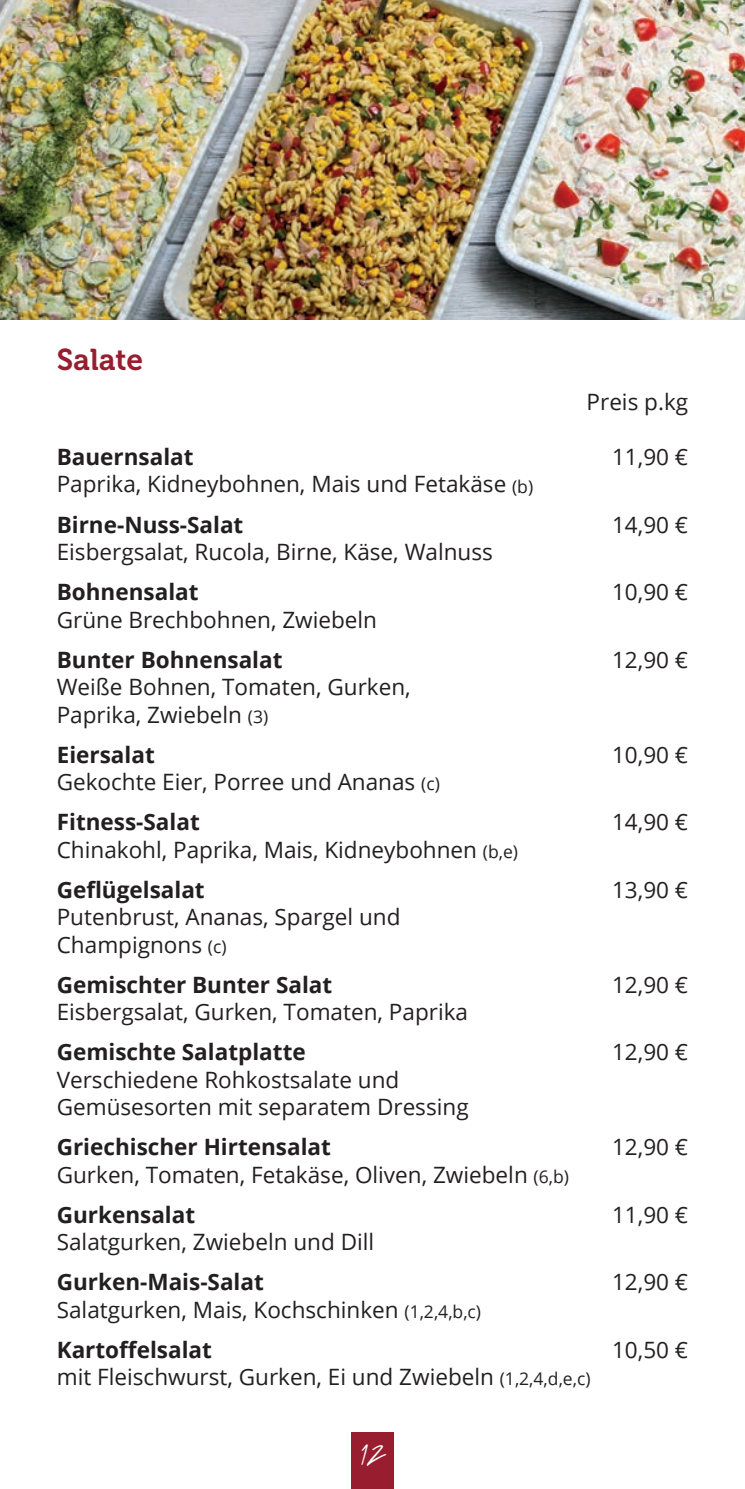
<style>
.page{position:relative;width:745px;height:1489px;background:#fff}
.page>*{position:absolute;margin:0;border:0;box-sizing:border-box;transform-origin:0 0}
.t1{font:30px "Museo 700";color:#981d2e}
.t2{font:30px "Erazure";color:#fff}
.t3{font:22.5px/40px "Open Sans";color:#231f20}
.t4{font:700 22.5px "Open Sans";color:#231f20}
.s1{font-size:17.5px}
.s2{font-weight:700}
</style>
<div class="page">
<img style="left:0;top:0;width:744px;height:319px">
<div style="left:351px;top:1431px;width:42px;height:57px;background:#981d2e"></div>
<h1 class="t1" style="left:57px;top:343px;width:88px">Salate</h1>
<p class="t3" style="left:586px;top:381px;width:103px">Preis p.kg</p>
<p class="t4" style="left:57px;top:441px;width:138px">Bauernsalat</p>
<p class="t3" style="left:611px;top:436px;width:78px">11,90 €</p>
<p class="t3" style="left:57px;top:463px;width:477px">Paprika, Kidneybohnen, Mais und Fetakäse <span class="s1">(b)<br></span><span class="s2">Birne-Nuss-Salat</span></p>
<p class="t3" style="left:611px;top:504px;width:78px">14,90 €</p>
<p class="t3" style="left:57px;top:531px;width:437px">Eisbergsalat, Rucola, Birne, Käse, Walnuss</p>
<p class="t4" style="left:57px;top:576px;width:143px">Bohnensalat</p>
<p class="t3" style="left:611px;top:571px;width:78px">10,90 €</p>
<p class="t3" style="left:57px;top:598px;width:321px">Grüne Brechbohnen, Zwiebeln</p>
<p class="t4" style="left:57px;top:643px;width:227px">Bunter Bohnensalat</p>
<p class="t3" style="left:611px;top:639px;width:78px">12,90 €</p>
<p class="t3" style="left:57px;top:672px;width:355px;line-height:27.5px">Weiße Bohnen, Tomaten, Gurken,<br>Paprika, Zwiebeln <span class="s1">(3)</span></p>
<p class="t4" style="left:57px;top:738px;width:99px">Eiersalat</p>
<p class="t3" style="left:611px;top:734px;width:78px">10,90 €</p>
<p class="t3" style="left:57px;top:761px;width:384px">Gekochte Eier, Porree und Ananas <span class="s1">(c)<br></span><span class="s2">Fitness-Salat</span></p>
<p class="t3" style="left:611px;top:801px;width:78px">14,90 €</p>
<p class="t3" style="left:57px;top:828px;width:462px">Chinakohl, Paprika, Mais, Kidneybohnen <span class="s1">(b,e)<br></span><span class="s2">Geflügelsalat</span></p>
<p class="t3" style="left:611px;top:869px;width:78px">13,90 €</p>
<p class="t3" style="left:57px;top:902px;width:345px;line-height:27.5px">Putenbrust, Ananas, Spargel und<br>Champignons <span class="s1">(c)</span></p>
<p class="t4" style="left:57px;top:968px;width:277px">Gemischter Bunter Salat</p>
<p class="t3" style="left:611px;top:964px;width:78px">12,90 €</p>
<p class="t3" style="left:57px;top:991px;width:412px">Eisbergsalat, Gurken, Tomaten, Paprika</p>
<p class="t4" style="left:57px;top:1036px;width:250px">Gemischte Salatplatte</p>
<p class="t3" style="left:611px;top:1031px;width:78px">12,90 €</p>
<p class="t3" style="left:57px;top:1065px;width:413px;line-height:27.5px">Verschiedene Rohkostsalate und<br>Gemüsesorten mit separatem Dressing</p>
<p class="t4" style="left:57px;top:1131px;width:275px">Griechischer Hirtensalat</p>
<p class="t3" style="left:611px;top:1126px;width:78px">12,90 €</p>
<p class="t3" style="left:57px;top:1153px;width:513px">Gurken, Tomaten, Fetakäse, Oliven, Zwiebeln <span class="s1">(6,b)<br></span><span class="s2">Gurkensalat</span></p>
<p class="t3" style="left:611px;top:1194px;width:78px">11,90 €</p>
<p class="t3" style="left:57px;top:1221px;width:319px">Salatgurken, Zwiebeln und Dill</p>
<p class="t4" style="left:57px;top:1266px;width:208px">Gurken-Mais-Salat</p>
<p class="t3" style="left:611px;top:1261px;width:78px">12,90 €</p>
<p class="t3" style="left:57px;top:1288px;width:425px">Salatgurken, Mais, Kochschinken <span class="s1">(1,2,4,b,c)<br></span><span class="s2">Kartoffelsalat</span></p>
<p class="t3" style="left:611px;top:1329px;width:78px">10,50 €</p>
<p class="t3" style="left:57px;top:1356px;width:535px">mit Fleischwurst, Gurken, Ei und Zwiebeln <span class="s1">(1,2,4,d,e,c)</span></p>
<h1 class="t2" style="left:359px;top:1439px;width:28px">12</h1>
</div>
